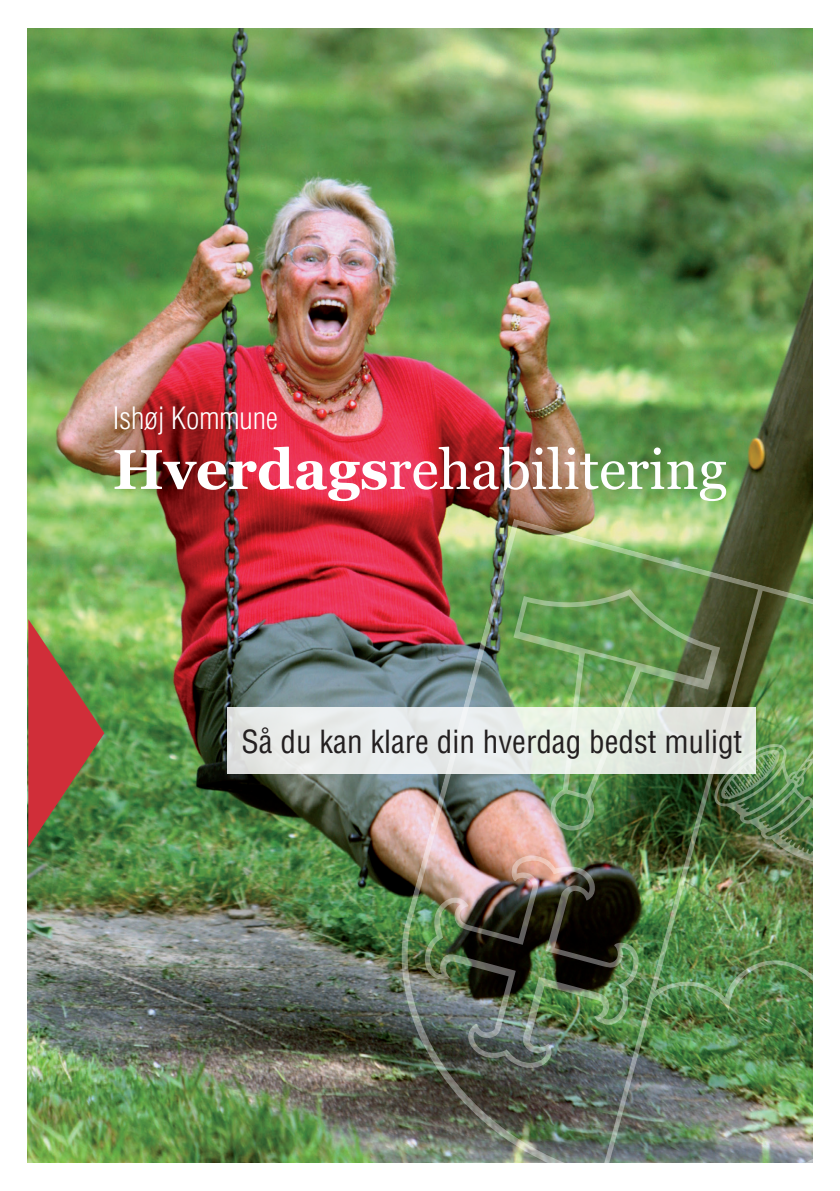
<style>
.page{position:relative;width:840px;height:1191px;background:#fff}
.page>*{position:absolute;margin:0;border:0;box-sizing:border-box;transform-origin:0 0}
.t1{font:56px "Georgia";color:#fff}
.t2{font:condensed 31.2px "Helvetica";color:#231f20}
.t3{font:300 condensed 30px "Helvetica";color:#fff}
.s1{font-weight:700}
</style>
<div class="page">
<img style="left:27px;top:28px;width:785px;height:1134px">
<img style="left:396px;top:519px;width:417px;height:644px">
<img style="left:711px;top:681px;width:102px;height:185px">
<svg style="left:28px;top:619px;width:76px;height:228px;background:#986141"></svg>
<svg style="left:228px;top:706px;width:527px;height:67px;background:#e4e9e5"></svg>
<p class="t3" style="left:113px;top:400px;width:166px">Ishøj Kommune</p>
<h1 class="t1" style="left:113px;top:436px;width:615px"><span class="s1">Hverdags</span>rehabilitering</h1>
<p class="t2" style="left:241px;top:721px;width:502px">Så du kan klare din hverdag bedst muligt</p>
</div>
